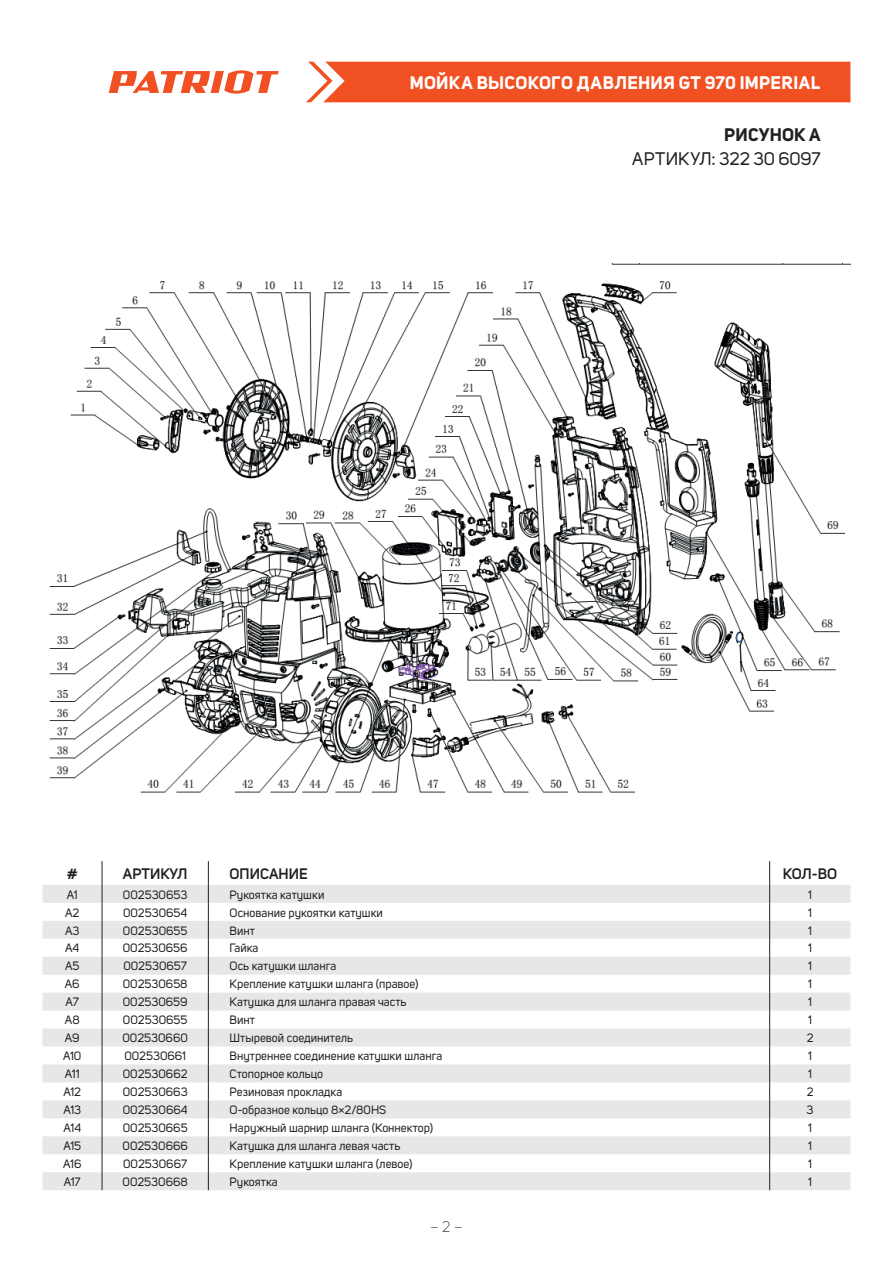
<style>
.page{position:relative;width:893px;height:1263px;background:#fff}
.page>*{position:absolute;margin:0;border:0;box-sizing:border-box;transform-origin:0 0}
.t1{font:700 18px "Uni Sans";letter-spacing:.015em;color:#fff}
.t2{font:18px "Uni Sans";letter-spacing:-.005em;color:#231f20}
.t3{font:700 18px "Uni Sans";letter-spacing:.01em;color:#231f20}
.t4{font:600 15px "Uni Sans";color:#231f20}
.t5{font:300 15px "Uni Sans";color:#231f20}
.t6{font:12px "Uni Sans";color:#231f20}
</style>
<div class="page">
<div style="left:306px;top:62px;width:544px;height:40px;background:#f15122"></div>
<svg style="left:109px;top:70px;width:170px;height:24px"></svg>
<svg style="left:43px;top:885px;width:807px;height:305px;fill:#e6e7e9"></svg>
<svg style="left:102px;top:861px;width:1px;height:329px"></svg>
<svg style="left:208px;top:861px;width:1px;height:329px"></svg>
<svg style="left:769px;top:861px;width:1px;height:329px"></svg>
<img style="left:49px;top:264px;width:802px;height:529px">
<h1 class="t1" style="left:410px;top:72px;width:412px">МОЙКА ВЫСОКОГО ДАВЛЕНИЯ GT 970 IMPERIAL</h1>
<h1 class="t3" style="left:724px;top:123px;width:98px">РИСУНОК A</h1>
<h1 class="t2" style="left:632px;top:148px;width:190px">АРТИКУЛ: 322 30 6097</h1>
<p class="t4" style="left:67px;top:865px;width:12px">#</p>
<p class="t4" style="left:123px;top:865px;width:66px">АРТИКУЛ</p>
<p class="t4" style="left:230px;top:865px;width:80px">ОПИСАНИЕ</p>
<p class="t4" style="left:783px;top:865px;width:56px">КОЛ-ВО</p>
<p class="t6" style="left:67px;top:887px;width:12px">A1</p>
<p class="t6" style="left:123px;top:887px;width:66px">002530653</p>
<p class="t6" style="left:230px;top:887px;width:96px">Рукоятка катушки</p>
<p class="t6" style="left:808px;top:887px;width:5px">1</p>
<p class="t6" style="left:65px;top:905px;width:16px">A2</p>
<p class="t6" style="left:123px;top:905px;width:66px">002530654</p>
<p class="t6" style="left:230px;top:905px;width:155px">Основание рукоятки катушки</p>
<p class="t6" style="left:808px;top:905px;width:5px">1</p>
<p class="t6" style="left:65px;top:923px;width:16px">A3</p>
<p class="t6" style="left:123px;top:923px;width:66px">002530655</p>
<p class="t6" style="left:230px;top:923px;width:27px">Винт</p>
<p class="t6" style="left:808px;top:923px;width:5px">1</p>
<p class="t6" style="left:65px;top:941px;width:16px">A4</p>
<p class="t6" style="left:123px;top:941px;width:66px">002530656</p>
<p class="t6" style="left:230px;top:941px;width:30px">Гайка</p>
<p class="t6" style="left:808px;top:941px;width:5px">1</p>
<p class="t6" style="left:65px;top:959px;width:16px">A5</p>
<p class="t6" style="left:123px;top:959px;width:65px">002530657</p>
<p class="t6" style="left:230px;top:959px;width:108px">Ось катушки шланга</p>
<p class="t6" style="left:808px;top:959px;width:5px">1</p>
<p class="t6" style="left:65px;top:977px;width:16px">A6</p>
<p class="t6" style="left:123px;top:977px;width:66px">002530658</p>
<p class="t6" style="left:230px;top:977px;width:190px">Крепление катушки шланга (правое)</p>
<p class="t6" style="left:808px;top:977px;width:5px">1</p>
<p class="t6" style="left:66px;top:995px;width:15px">A7</p>
<p class="t6" style="left:123px;top:995px;width:66px">002530659</p>
<p class="t6" style="left:230px;top:995px;width:178px">Катушка для шланга правая часть</p>
<p class="t6" style="left:808px;top:995px;width:5px">1</p>
<p class="t6" style="left:65px;top:1013px;width:16px">A8</p>
<p class="t6" style="left:123px;top:1013px;width:66px">002530655</p>
<p class="t6" style="left:230px;top:1013px;width:27px">Винт</p>
<p class="t6" style="left:808px;top:1013px;width:5px">1</p>
<p class="t6" style="left:65px;top:1031px;width:16px">A9</p>
<p class="t6" style="left:123px;top:1031px;width:67px">002530660</p>
<p class="t6" style="left:230px;top:1031px;width:125px">Штыревой соединитель</p>
<p class="t6" style="left:807px;top:1031px;width:8px">2</p>
<p class="t6" style="left:63px;top:1049px;width:20px">A10</p>
<p class="t6" style="left:124px;top:1049px;width:63px">002530661</p>
<p class="t6" style="left:230px;top:1049px;width:214px">Внутреннее соединение катушки шланга</p>
<p class="t6" style="left:808px;top:1049px;width:5px">1</p>
<p class="t6" style="left:65px;top:1067px;width:16px">A11</p>
<p class="t6" style="left:123px;top:1067px;width:66px">002530662</p>
<p class="t6" style="left:230px;top:1067px;width:95px">Стопорное кольцо</p>
<p class="t6" style="left:808px;top:1067px;width:5px">1</p>
<p class="t6" style="left:63px;top:1085px;width:19px">A12</p>
<p class="t6" style="left:123px;top:1085px;width:66px">002530663</p>
<p class="t6" style="left:230px;top:1085px;width:114px">Резиновая прокладка</p>
<p class="t6" style="left:807px;top:1085px;width:8px">2</p>
<p class="t6" style="left:63px;top:1103px;width:19px">A13</p>
<p class="t6" style="left:123px;top:1103px;width:66px">002530664</p>
<p class="t6" style="left:230px;top:1103px;width:158px">О-образное кольцо 8×2/80HS</p>
<p class="t6" style="left:807px;top:1103px;width:8px">3</p>
<p class="t6" style="left:64px;top:1121px;width:19px">A14</p>
<p class="t6" style="left:123px;top:1121px;width:66px">002530665</p>
<p class="t6" style="left:230px;top:1121px;width:205px">Наружный шарнир шланга (Коннектор)</p>
<p class="t6" style="left:808px;top:1121px;width:5px">1</p>
<p class="t6" style="left:63px;top:1139px;width:19px">A15</p>
<p class="t6" style="left:123px;top:1139px;width:67px">002530666</p>
<p class="t6" style="left:230px;top:1139px;width:172px">Катушка для шланга левая часть</p>
<p class="t6" style="left:808px;top:1139px;width:5px">1</p>
<p class="t6" style="left:63px;top:1157px;width:20px">A16</p>
<p class="t6" style="left:123px;top:1157px;width:66px">002530667</p>
<p class="t6" style="left:230px;top:1157px;width:184px">Крепление катушки шланга (левое)</p>
<p class="t6" style="left:808px;top:1157px;width:5px">1</p>
<p class="t6" style="left:64px;top:1175px;width:18px">A17</p>
<p class="t6" style="left:123px;top:1175px;width:67px">002530668</p>
<p class="t6" style="left:230px;top:1175px;width:50px">Рукоятка</p>
<p class="t6" style="left:808px;top:1175px;width:5px">1</p>
<p class="t5" style="left:430px;top:1218px;width:34px">– 2 –</p>
</div>
